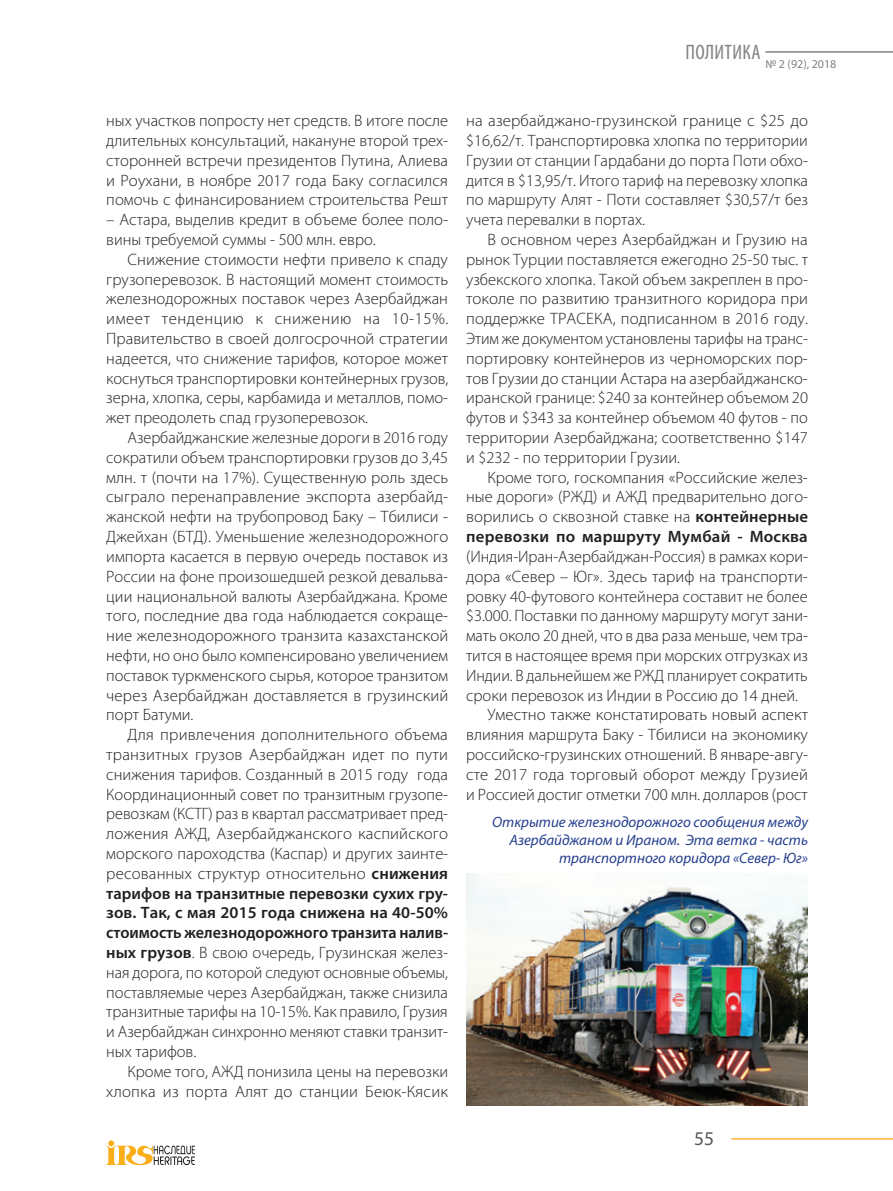
<style>
.page{position:relative;width:893px;height:1191px;background:#fff}
.page>*{position:absolute;margin:0;border:0;box-sizing:border-box;transform-origin:0 0}
.t1{font:condensed 21px "Myriad Pro";letter-spacing:.02em;color:#808285}
.t2{font:19.5px "Myriad Pro";color:#57585a}
.t3{font:300 16.5px/19.8px "Myriad Pro";color:#231f20;text-align:justify}
.t4{font:600 16.5px "Myriad Pro";color:#231f20}
.t5{font:300 16.5px "Myriad Pro";letter-spacing:.035em;color:#231f20}
.t6{font:italic 15px/18px "Myriad Pro";color:#253f8e;text-align:right}
.t7{font:12px "Myriad Pro";color:#808285}
.s1{font-weight:600}
</style>
<div class="page">
<hr style="left:765px;top:51px;width:128px;height:2px;background:#808285">
<hr style="left:731px;top:1138px;width:162px;height:1px;background:#fbb033">
<svg style="left:106px;top:1140px;width:89px;height:25px"></svg>
<img style="left:466px;top:873px;width:342px;height:233px">
<p class="t3" style="left:106px;top:111px;width:343px">ных участков попросту нет средств. В итоге после длительных консультаций, накануне второй трех&shy;сторонней встречи президентов Путина, Алиева и Роухани, в ноябре 2017 года Баку согласился помочь с финансированием строительства Решт</p>
<p class="t3" style="left:106px;top:210px;width:343px">– Астара, выделив кредит в объеме более поло-</p>
<p class="t3" style="left:106px;top:230px;width:271px">вины требуемой суммы - 500 млн. евро.</p>
<p class="t3" style="left:128px;top:250px;width:322px">Снижение стоимости нефти привело к спаду</p>
<p class="t3" style="left:106px;top:269px;width:343px">грузоперевозок. В настоящий момент стоимость</p>
<p class="t3" style="left:106px;top:289px;width:343px">железнодорожных поставок через Азербайджан</p>
<p class="t5" style="left:106px;top:310px;width:343px">имеет тенденцию к снижению на 10-15%.</p>
<p class="t3" style="left:106px;top:329px;width:343px">Правительство в своей долгосрочной стратегии</p>
<p class="t3" style="left:106px;top:349px;width:343px">надеется, что снижение тарифов, которое может</p>
<p class="t3" style="left:106px;top:368px;width:344px">коснуться транспортировки контейнерных грузов,</p>
<p class="t3" style="left:106px;top:388px;width:343px">зерна, хлопка, серы, карбамида и металлов, помо-</p>
<p class="t3" style="left:106px;top:408px;width:263px">жет преодолеть спад грузоперевозок.</p>
<p class="t3" style="left:128px;top:428px;width:322px">Азербайджанские железные дороги в 2016 году</p>
<p class="t3" style="left:106px;top:448px;width:343px">сократили объем транспортировки грузов до 3,45</p>
<p class="t3" style="left:106px;top:467px;width:344px">млн. т (почти на 17%). Существенную роль здесь</p>
<p class="t3" style="left:106px;top:487px;width:343px">сыграло перенаправление экспорта азербайд-</p>
<p class="t3" style="left:106px;top:507px;width:343px">жанской нефти на трубопровод Баку – Тбилиси -</p>
<p class="t3" style="left:106px;top:527px;width:343px">Джейхан (БТД). Уменьшение железнодорожного</p>
<p class="t3" style="left:106px;top:547px;width:343px">импорта касается в первую очередь поставок из</p>
<p class="t3" style="left:106px;top:566px;width:343px">России на фоне произошедшей резкой девальва-</p>
<p class="t3" style="left:106px;top:586px;width:343px">ции национальной валюты Азербайджана. Кроме</p>
<p class="t3" style="left:106px;top:606px;width:343px">того, последние два года наблюдается сокраще-</p>
<p class="t3" style="left:106px;top:626px;width:343px">ние железнодорожного транзита казахстанской</p>
<p class="t3" style="left:106px;top:646px;width:343px">нефти, но оно было компенсировано увеличением</p>
<p class="t3" style="left:106px;top:665px;width:344px">поставок туркменского сырья, которое транзитом</p>
<p class="t3" style="left:106px;top:685px;width:343px">через Азербайджан доставляется в грузинский</p>
<p class="t3" style="left:106px;top:705px;width:89px">порт Батуми.</p>
<p class="t3" style="left:128px;top:725px;width:322px">Для привлечения дополнительного объема</p>
<p class="t3" style="left:106px;top:745px;width:343px">транзитных грузов Азербайджан идет по пути</p>
<p class="t3" style="left:106px;top:764px;width:343px">снижения тарифов. Созданный в 2015 году года</p>
<p class="t3" style="left:106px;top:784px;width:343px">Координационный совет по транзитным грузопе-</p>
<p class="t3" style="left:106px;top:804px;width:343px">ревозкам (КСТГ) раз в квартал рассматривает пред-</p>
<p class="t3" style="left:106px;top:824px;width:343px">ложения АЖД, Азербайджанского каспийского</p>
<p class="t3" style="left:106px;top:844px;width:343px">морского пароходства (Каспар) и других заинте-</p>
<p class="t3" style="left:106px;top:863px;width:343px">ресованных структур относительно <span class="s1">снижения</span></p>
<p class="t4" style="left:106px;top:882px;width:343px">тарифов на транзитные перевозки сухих гру-</p>
<p class="t4" style="left:106px;top:902px;width:343px">зов. Так, с мая 2015 года снижена на 40-50%</p>
<p class="t4" style="left:106px;top:922px;width:343px">стоимость железнодорожного транзита налив-</p>
<p class="t3" style="left:106px;top:943px;width:343px"><span class="s1">ных грузов</span>. В свою очередь, Грузинская желез-</p>
<p class="t3" style="left:106px;top:962px;width:343px">ная дорога, по которой следуют основные объемы,</p>
<p class="t3" style="left:106px;top:982px;width:343px">поставляемые через Азербайджан, также снизила</p>
<p class="t3" style="left:106px;top:1002px;width:343px">транзитные тарифы на 10-15%. Как правило, Грузия</p>
<p class="t3" style="left:106px;top:1022px;width:343px">и Азербайджан синхронно меняют ставки транзит-</p>
<p class="t3" style="left:106px;top:1042px;width:91px">ных тарифов.</p>
<p class="t3" style="left:128px;top:1061px;width:322px">Кроме того, АЖД понизила цены на перевозки</p>
<p class="t3" style="left:106px;top:1081px;width:343px">хлопка из порта Алят до станции Беюк-Кясик</p>
<p class="t1" style="left:685px;top:39px;width:77px">ПОЛИТИКА</p>
<p class="t7" style="left:765px;top:56px;width:73px">№ 2 (92), 2018</p>
<p class="t3" style="left:466px;top:111px;width:343px">на азербайджано-грузинской границе с $25 до</p>
<p class="t3" style="left:466px;top:131px;width:343px">$16,62/т. Транспортировка хлопка по территории</p>
<p class="t3" style="left:466px;top:151px;width:343px">Грузии от станции Гардабани до порта Поти обхо-</p>
<p class="t3" style="left:466px;top:170px;width:343px">дится в $13,95/т. Итого тариф на перевозку хлопка</p>
<p class="t3" style="left:466px;top:190px;width:343px">по маршруту Алят - Поти составляет $30,57/т без</p>
<p class="t3" style="left:466px;top:210px;width:180px">учета перевалки в портах.</p>
<p class="t3" style="left:487px;top:230px;width:322px">В основном через Азербайджан и Грузию на</p>
<p class="t3" style="left:466px;top:250px;width:343px">рынок Турции поставляется ежегодно 25-50 тыс. т</p>
<p class="t3" style="left:466px;top:269px;width:343px">узбекского хлопка. Такой объем закреплен в про-</p>
<p class="t3" style="left:466px;top:289px;width:343px">токоле по развитию транзитного коридора при</p>
<p class="t3" style="left:466px;top:309px;width:343px">поддержке ТРАСЕКА, подписанном в 2016 году.</p>
<p class="t3" style="left:466px;top:329px;width:343px">Этим же документом установлены тарифы на транс-</p>
<p class="t3" style="left:466px;top:349px;width:343px">портировку контейнеров из черноморских пор-</p>
<p class="t3" style="left:466px;top:368px;width:343px">тов Грузии до станции Астара на азербайджанско-</p>
<p class="t3" style="left:466px;top:388px;width:343px">иранской границе: $240 за контейнер объемом 20</p>
<p class="t3" style="left:466px;top:408px;width:343px">футов и $343 за контейнер объемом 40 футов - по</p>
<p class="t3" style="left:466px;top:428px;width:343px">территории Азербайджана; соответственно $147</p>
<p class="t3" style="left:466px;top:448px;width:215px">и $232 - по территории Грузии.</p>
<p class="t3" style="left:487px;top:467px;width:322px">Кроме того, госкомпания «Российские желез-</p>
<p class="t3" style="left:466px;top:487px;width:343px">ные дороги» (РЖД) и АЖД предварительно дого-</p>
<p class="t3" style="left:466px;top:507px;width:343px">ворились о сквозной ставке на <span class="s1">контейнерные</span></p>
<p class="t4" style="left:466px;top:526px;width:343px">перевозки по маршруту Мумбай - Москва</p>
<p class="t3" style="left:466px;top:547px;width:343px">(Индия-Иран-Азербайджан-Россия) в рамках кори-</p>
<p class="t3" style="left:466px;top:566px;width:343px">дора «Север – Юг». Здесь тариф на транспорти-</p>
<p class="t3" style="left:466px;top:586px;width:343px">ровку 40-футового контейнера составит не более</p>
<p class="t3" style="left:466px;top:606px;width:343px">$3.000. Поставки по данному маршруту могут зани-</p>
<p class="t3" style="left:466px;top:626px;width:343px">мать около 20 дней, что в два раза меньше, чем тра-</p>
<p class="t3" style="left:466px;top:646px;width:343px">тится в настоящее время при морских отгрузках из</p>
<p class="t3" style="left:466px;top:665px;width:343px">Индии. В дальнейшем же РЖД планирует сократить</p>
<p class="t3" style="left:466px;top:685px;width:333px">сроки перевозок из Индии в Россию до 14 дней.</p>
<p class="t3" style="left:487px;top:705px;width:322px">Уместно также констатировать новый аспект</p>
<p class="t3" style="left:466px;top:725px;width:343px">влияния маршрута Баку - Тбилиси на экономику</p>
<p class="t3" style="left:466px;top:745px;width:343px">российско-грузинских отношений. В январе-авгу-</p>
<p class="t3" style="left:466px;top:764px;width:343px">сте 2017 года торговый оборот между Грузией</p>
<p class="t3" style="left:466px;top:784px;width:343px">и Россией достиг отметки 700 млн. долларов (рост</p>
<p class="t6" style="left:492px;top:813px;width:317px">Открытие железнодорожного сообщения между<br>Азербайджаном и Ираном. Эта ветка - часть транспортного коридора «Север- Юг»</p>
<p class="t2" style="left:694px;top:1126px;width:22px">55</p>
</div>
